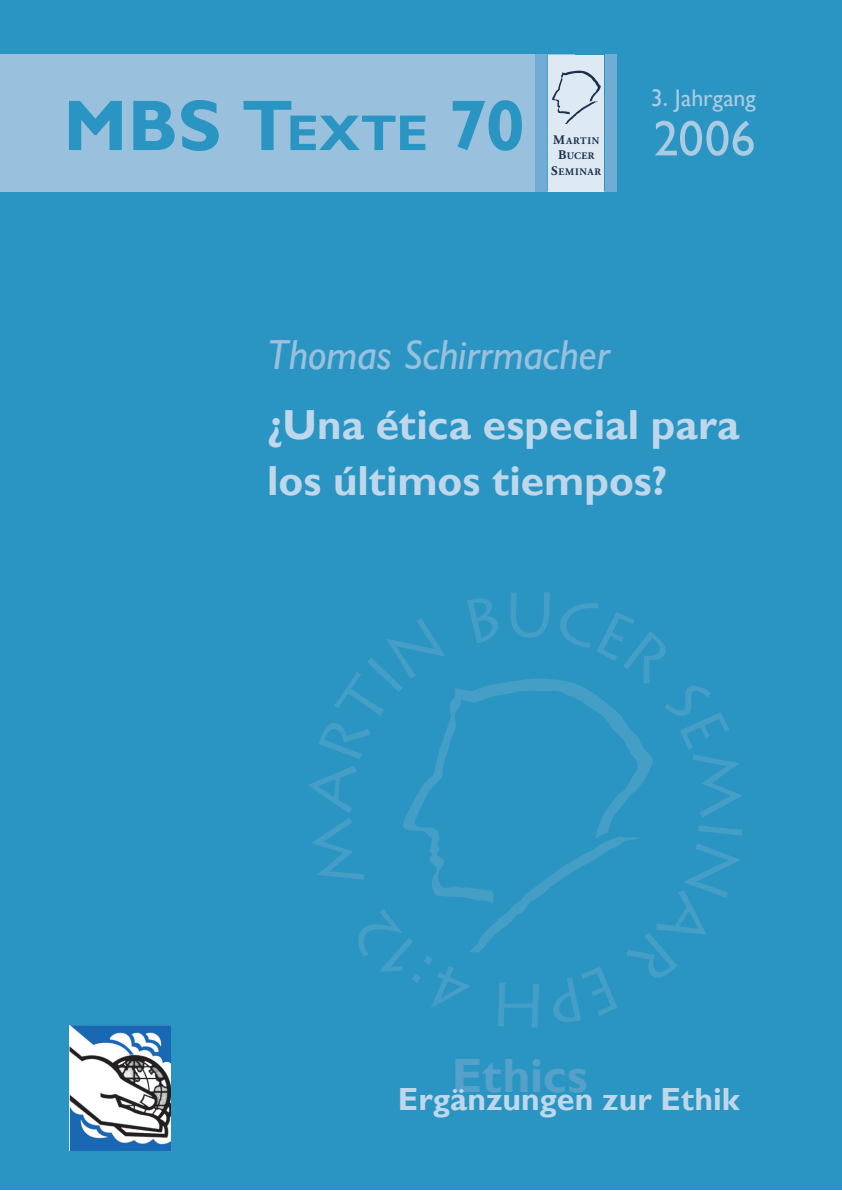
<style>
.page{position:relative;width:842px;height:1191px;background:#fff}
.page>*{position:absolute;margin:0;border:0;box-sizing:border-box;transform-origin:0 0}
.t1{font:700 72px "Gill Sans";color:#2a95c2}
.t2{font:50px "Gill Sans";color:#abcbe3}
.t3{font:700 48px "Gill Sans";color:#55a1ca}
.t4{font:700 42px/56px "Gill Sans";color:#bfd7ea}
.t5{font:italic 42px "Gill Sans";letter-spacing:-.005em;color:#99c0dc}
.t6{font:700 32px "Gill Sans";color:#bfd7ea}
.t7{font:24px "Gill Sans";color:#abcbe3}
.t8{font:700 10px/15.8px "Adobe Garamond";letter-spacing:.07em;color:#1b2f4f;text-align:center}
.s1{font-size:50.4px}
.s2{font-size:13px}
</style>
<div class="page">
<div style="left:0;top:0;width:842px;height:1190px;background:#2a95c2"></div>
<div style="left:0;top:54px;width:574px;height:137px;background:#99c0dc"></div>
<div style="left:540px;top:55px;width:72px;height:136px;background:#dde9f3"></div>
<hr style="left:546px;top:54px;width:2px;height:137px;background:#2a95c2">
<hr style="left:604px;top:54px;width:1px;height:137px;background:#2a95c2">
<div style="left:535px;top:54px;width:11px;height:137px;background:#71add2"></div>
<div style="left:605px;top:54px;width:12px;height:137px;background:#71add2"></div>
<svg style="left:552px;top:71px;width:49px;height:53px"></svg>
<img style="left:69px;top:1025px;width:101px;height:125px">
<svg style="left:403px;top:678px;width:250px;height:274px"></svg>
<h1 class="t1" style="left:63px;top:83px;width:463px">MBS T<span class="s1">exte</span> 70</h1>
<p class="t8" style="left:551px;top:133px;width:52px"><span class="s2">M</span>ARTIN<br><span class="s2">B</span>UCER<br><span class="s2">S</span>EMINAR</p>
<p class="t7" style="left:651px;top:84px;width:106px">3. Jahrgang</p>
<p class="t2" style="left:653px;top:109px;width:103px">2006</p>
<p class="t5" style="left:267px;top:330px;width:344px">Thomas Schirrmacher</p>
<p class="t4" style="left:267px;top:397px;width:474px">¿Una ética especial para los últimos tiempos?</p>
<p class="t3" style="left:452px;top:1047px;width:137px">Ethics</p>
<p class="t6" style="left:398px;top:1079px;width:343px">Ergänzungen zur Ethik</p>
</div>
